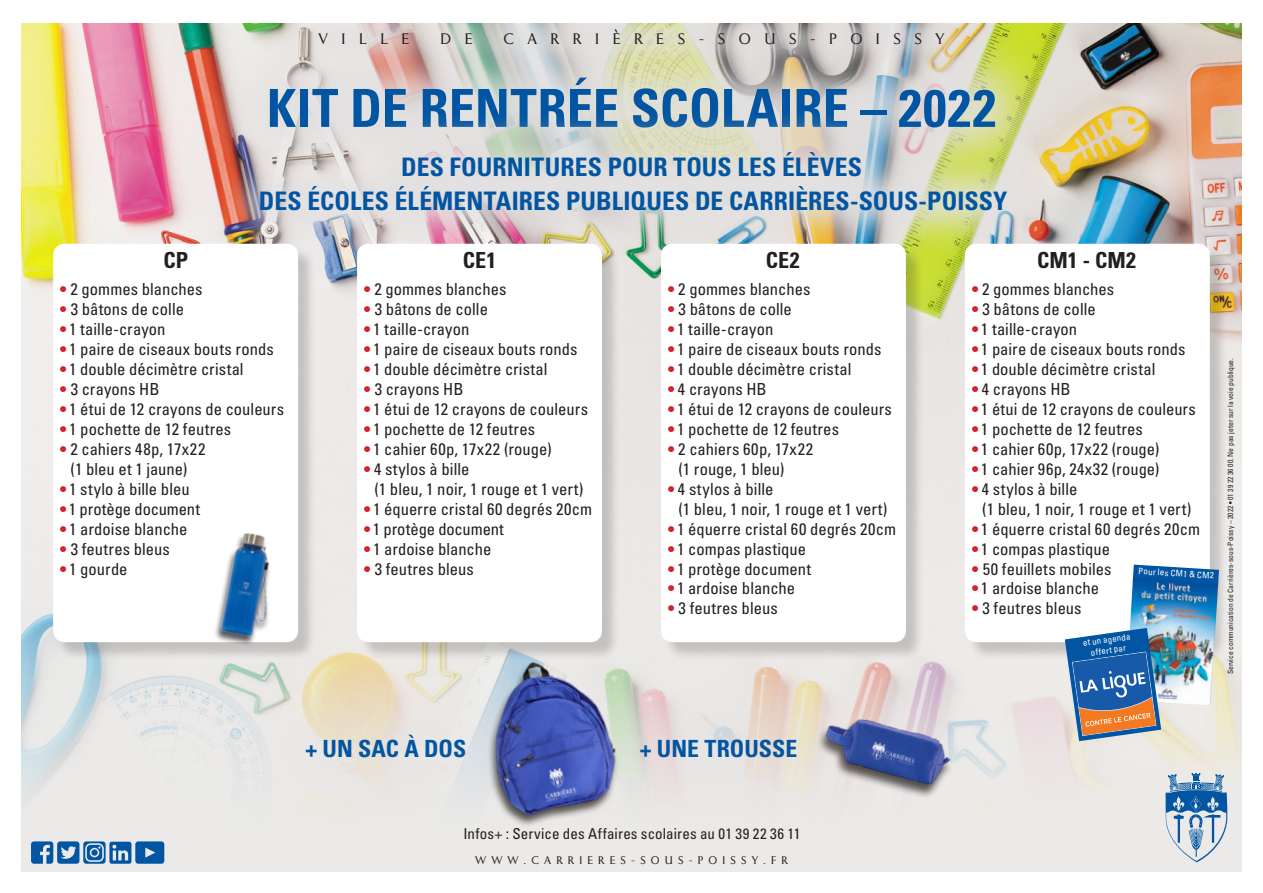
<style>
.page{position:relative;width:1263px;height:893px;background:#fff}
.page>*{position:absolute;margin:0;border:0;box-sizing:border-box;transform-origin:0 0}
.t1{font:700 condensed 52.5px "Univers LT Pro";color:#0155a2}
.t2{font:700 condensed 25.5px/34.2px "Univers LT Pro";letter-spacing:.005em;color:#0155a2;text-align:center}
.t3{font:700 condensed 23.7px "Univers LT Pro";color:#0155a2}
.t4{font:700 condensed 22.2px "Univers LT Pro";letter-spacing:.005em;color:#231f20}
.t5{font:condensed 16.65px/20px "Univers LT Pro";letter-spacing:.005em;color:#231f20}
.t6{font:condensed 15px "Univers LT Pro";letter-spacing:.01em;color:#231f20}
.t7{font:300 14.25px "Pompei";letter-spacing:.95em;color:#231f20}
.t8{font:300 10.35px "Pompei";letter-spacing:.5em;color:#231f20}
.t9{font:condensed 8.85px/10.6px "Univers LT Pro";color:#fff;text-align:center}
.t10{font:condensed 7.5px "Univers LT Pro";color:#231f20}
.s1{color:#d1232a}
</style>
<div class="page">
<img style="left:21px;top:23px;width:1221px;height:849px">
<svg style="left:1165px;top:773px;width:62px;height:89px;background:#95b3ce"></svg>
<svg style="left:31px;top:841px;width:133px;height:23px;background:#4c85b8"></svg>
<img style="left:201px;top:23px;width:861px;height:173px">
<svg style="left:283px;top:23px;width:696px;height:57px;background:#d0ccc3"></svg>
<img style="left:215px;top:108px;width:836px;height:148px">
<div style="left:967px;top:246px;width:261px;height:415px;background:#231f20;opacity:.2"></div>
<div style="left:965px;top:244px;width:245px;height:398px;background:#fff;border-radius:11px"></div>
<div style="left:663px;top:246px;width:262px;height:415px;background:#231f20;opacity:.2"></div>
<div style="left:661px;top:244px;width:245px;height:398px;background:#fff;border-radius:11px"></div>
<div style="left:359px;top:246px;width:262px;height:415px;background:#231f20;opacity:.2"></div>
<div style="left:357px;top:244px;width:245px;height:398px;background:#fff;border-radius:11px"></div>
<div style="left:55px;top:246px;width:262px;height:415px;background:#231f20;opacity:.2"></div>
<div style="left:53px;top:244px;width:245px;height:398px;background:#fff;border-radius:11px"></div>
<div style="left:816px;top:720px;width:137px;height:79px;background:#231f20;opacity:.75"></div>
<img style="left:879px;top:706px;width:77px;height:88px">
<img style="left:471px;top:645px;width:160px;height:181px">
<svg style="left:560px;top:652px;width:319px;height:192px;background:#d2d0d5"></svg>
<svg style="left:225px;top:651px;width:323px;height:193px;background:#d3d3d6"></svg>
<svg style="left:1133px;top:565px;width:86px;height:21px"></svg>
<img style="left:1130px;top:577px;width:88px;height:128px">
<svg style="left:1065px;top:628px;width:96px;height:113px;background:#6782a2"></svg>
<img style="left:197px;top:533px;width:101px;height:116px">
<p class="t7" style="left:319px;top:29px;width:92px">VILLE</p>
<p class="t7" style="left:440px;top:29px;width:34px">D E</p>
<p class="t7" style="left:504px;top:29px;width:442px">CARRIÈRES-SOUS-POISSY</p>
<h1 class="t1" style="left:267px;top:76px;width:730px">KIT DE RENTRÉE SCOLAIRE – 2022</h1>
<h2 class="t2" style="left:259px;top:150px;width:750px">DES FOURNITURES POUR TOUS LES ÉLÈVES<br>DES ÉCOLES ÉLÉMENTAIRES PUBLIQUES DE CARRIÈRES-SOUS-POISSY</h2>
<h3 class="t4" style="left:163px;top:246px;width:26px">CP</h3>
<p class="t5" style="left:61px;top:279px;width:143px"><span class="s1">•</span> 2 gommes blanches</p>
<p class="t5" style="left:61px;top:299px;width:125px"><span class="s1">•</span> 3 bâtons de colle</p>
<p class="t5" style="left:61px;top:319px;width:106px"><span class="s1">•</span> 1 taille-crayon</p>
<p class="t5" style="left:61px;top:339px;width:215px"><span class="s1">•</span> 1 paire de ciseaux bouts ronds</p>
<p class="t5" style="left:61px;top:359px;width:185px"><span class="s1">•</span> 1 double décimètre cristal</p>
<p class="t5" style="left:61px;top:379px;width:100px"><span class="s1">•</span> 3 crayons HB</p>
<p class="t5" style="left:61px;top:399px;width:225px"><span class="s1">•</span> 1 étui de 12 crayons de couleurs</p>
<p class="t5" style="left:61px;top:419px;width:172px"><span class="s1">•</span> 1 pochette de 12 feutres</p>
<p class="t5" style="left:61px;top:439px;width:146px;text-align:center"><span class="s1">•</span> 2 cahiers 48p, 17x22 (1 bleu et 1 jaune)</p>
<p class="t5" style="left:61px;top:478px;width:131px"><span class="s1">•</span> 1 stylo à bille bleu</p>
<p class="t5" style="left:61px;top:498px;width:141px"><span class="s1">•</span> 1 protège document</p>
<p class="t5" style="left:61px;top:518px;width:128px"><span class="s1">•</span> 1 ardoise blanche</p>
<p class="t5" style="left:61px;top:538px;width:111px"><span class="s1">•</span> 3 feutres bleus</p>
<p class="t5" style="left:61px;top:558px;width:68px"><span class="s1">•</span> 1 gourde</p>
<h3 class="t4" style="left:463px;top:246px;width:35px">CE1</h3>
<p class="t5" style="left:364px;top:279px;width:143px"><span class="s1">•</span> 2 gommes blanches</p>
<p class="t5" style="left:364px;top:299px;width:125px"><span class="s1">•</span> 3 bâtons de colle</p>
<p class="t5" style="left:364px;top:319px;width:106px"><span class="s1">•</span> 1 taille-crayon</p>
<p class="t5" style="left:364px;top:339px;width:215px"><span class="s1">•</span> 1 paire de ciseaux bouts ronds</p>
<p class="t5" style="left:364px;top:359px;width:185px"><span class="s1">•</span> 1 double décimètre cristal</p>
<p class="t5" style="left:364px;top:379px;width:100px"><span class="s1">•</span> 3 crayons HB</p>
<p class="t5" style="left:364px;top:399px;width:225px"><span class="s1">•</span> 1 étui de 12 crayons de couleurs</p>
<p class="t5" style="left:364px;top:419px;width:172px"><span class="s1">•</span> 1 pochette de 12 feutres</p>
<p class="t5" style="left:364px;top:439px;width:189px"><span class="s1">•</span> 1 cahier 60p, 17x22 (rouge)</p>
<p class="t5" style="left:374px;top:458px;width:211px;text-indent:-10px"><span class="s1">•</span> 4 stylos à bille<br>(1 bleu, 1 noir, 1 rouge et 1 vert)</p>
<p class="t5" style="left:364px;top:498px;width:229px"><span class="s1">•</span> 1 équerre cristal 60 degrés 20cm</p>
<p class="t5" style="left:364px;top:518px;width:141px"><span class="s1">•</span> 1 protège document</p>
<p class="t5" style="left:364px;top:538px;width:128px"><span class="s1">•</span> 1 ardoise blanche</p>
<p class="t5" style="left:364px;top:558px;width:111px"><span class="s1">•</span> 3 feutres bleus</p>
<h3 class="t4" style="left:766px;top:246px;width:36px">CE2</h3>
<p class="t5" style="left:668px;top:279px;width:143px"><span class="s1">•</span> 2 gommes blanches</p>
<p class="t5" style="left:668px;top:299px;width:125px"><span class="s1">•</span> 3 bâtons de colle</p>
<p class="t5" style="left:668px;top:319px;width:106px"><span class="s1">•</span> 1 taille-crayon</p>
<p class="t5" style="left:668px;top:339px;width:215px"><span class="s1">•</span> 1 paire de ciseaux bouts ronds</p>
<p class="t5" style="left:668px;top:359px;width:185px"><span class="s1">•</span> 1 double décimètre cristal</p>
<p class="t5" style="left:668px;top:379px;width:100px"><span class="s1">•</span> 4 crayons HB</p>
<p class="t5" style="left:668px;top:399px;width:225px"><span class="s1">•</span> 1 étui de 12 crayons de couleurs</p>
<p class="t5" style="left:668px;top:419px;width:172px"><span class="s1">•</span> 1 pochette de 12 feutres</p>
<p class="t5" style="left:678px;top:439px;width:136px;text-indent:-10px"><span class="s1">•</span> 2 cahiers 60p, 17x22 (1 rouge, 1 bleu)</p>
<p class="t5" style="left:678px;top:478px;width:211px;text-indent:-10px"><span class="s1">•</span> 4 stylos à bille<br>(1 bleu, 1 noir, 1 rouge et 1 vert)</p>
<p class="t5" style="left:668px;top:518px;width:229px"><span class="s1">•</span> 1 équerre cristal 60 degrés 20cm</p>
<p class="t5" style="left:668px;top:538px;width:139px"><span class="s1">•</span> 1 compas plastique</p>
<p class="t5" style="left:668px;top:558px;width:144px"><span class="s1">•</span> 1 protège document</p>
<p class="t5" style="left:668px;top:578px;width:128px"><span class="s1">•</span> 1 ardoise blanche</p>
<p class="t5" style="left:668px;top:598px;width:111px"><span class="s1">•</span> 3 feutres bleus</p>
<h3 class="t4" style="left:1037px;top:246px;width:101px">CM1 - CM2</h3>
<p class="t5" style="left:972px;top:279px;width:143px"><span class="s1">•</span> 2 gommes blanches</p>
<p class="t5" style="left:972px;top:299px;width:125px"><span class="s1">•</span> 3 bâtons de colle</p>
<p class="t5" style="left:972px;top:319px;width:106px"><span class="s1">•</span> 1 taille-crayon</p>
<p class="t5" style="left:972px;top:339px;width:215px"><span class="s1">•</span> 1 paire de ciseaux bouts ronds</p>
<p class="t5" style="left:972px;top:359px;width:185px"><span class="s1">•</span> 1 double décimètre cristal</p>
<p class="t5" style="left:972px;top:379px;width:100px"><span class="s1">•</span> 4 crayons HB</p>
<p class="t5" style="left:972px;top:399px;width:225px"><span class="s1">•</span> 1 étui de 12 crayons de couleurs</p>
<p class="t5" style="left:972px;top:419px;width:172px"><span class="s1">•</span> 1 pochette de 12 feutres</p>
<p class="t5" style="left:972px;top:439px;width:189px"><span class="s1">•</span> 1 cahier 60p, 17x22 (rouge)</p>
<p class="t5" style="left:972px;top:458px;width:189px"><span class="s1">•</span> 1 cahier 96p, 24x32 (rouge)</p>
<p class="t5" style="left:982px;top:478px;width:211px;text-indent:-10px"><span class="s1">•</span> 4 stylos à bille<br>(1 bleu, 1 noir, 1 rouge et 1 vert)</p>
<p class="t5" style="left:972px;top:518px;width:229px"><span class="s1">•</span> 1 équerre cristal 60 degrés 20cm</p>
<p class="t5" style="left:972px;top:538px;width:139px"><span class="s1">•</span> 1 compas plastique</p>
<p class="t5" style="left:972px;top:558px;width:141px"><span class="s1">•</span> 50 feuillets mobiles</p>
<p class="t5" style="left:972px;top:578px;width:128px"><span class="s1">•</span> 1 ardoise blanche</p>
<p class="t5" style="left:972px;top:598px;width:111px"><span class="s1">•</span> 3 feutres bleus</p>
<p class="t9" style="left:1139px;top:565px;width:77px;rotate:4deg">Pour les CM1 &amp; CM2</p>
<p class="t9" style="left:1082px;top:637px;width:49px;rotate:-8deg">et un agenda offert par</p>
<p class="t10" style="left:1226px;top:674px;width:318px;rotate:-90deg">Service communication de Carrières-sous-Poissy – 2022 • 01 39 22 36 00. Ne pas jeter sur la voie publique.</p>
<h3 class="t3" style="left:305px;top:734px;width:162px">+ UN SAC À DOS</h3>
<h3 class="t3" style="left:640px;top:734px;width:159px">+ UNE TROUSSE</h3>
<p class="t6" style="left:463px;top:825px;width:338px">Infos+ : Service des Affaires scolaires au 01 39 22 36 11</p>
<p class="t8" style="left:475px;top:854px;width:314px">WWW.CARRIERES-SOUS-POISSY.FR</p>
</div>
